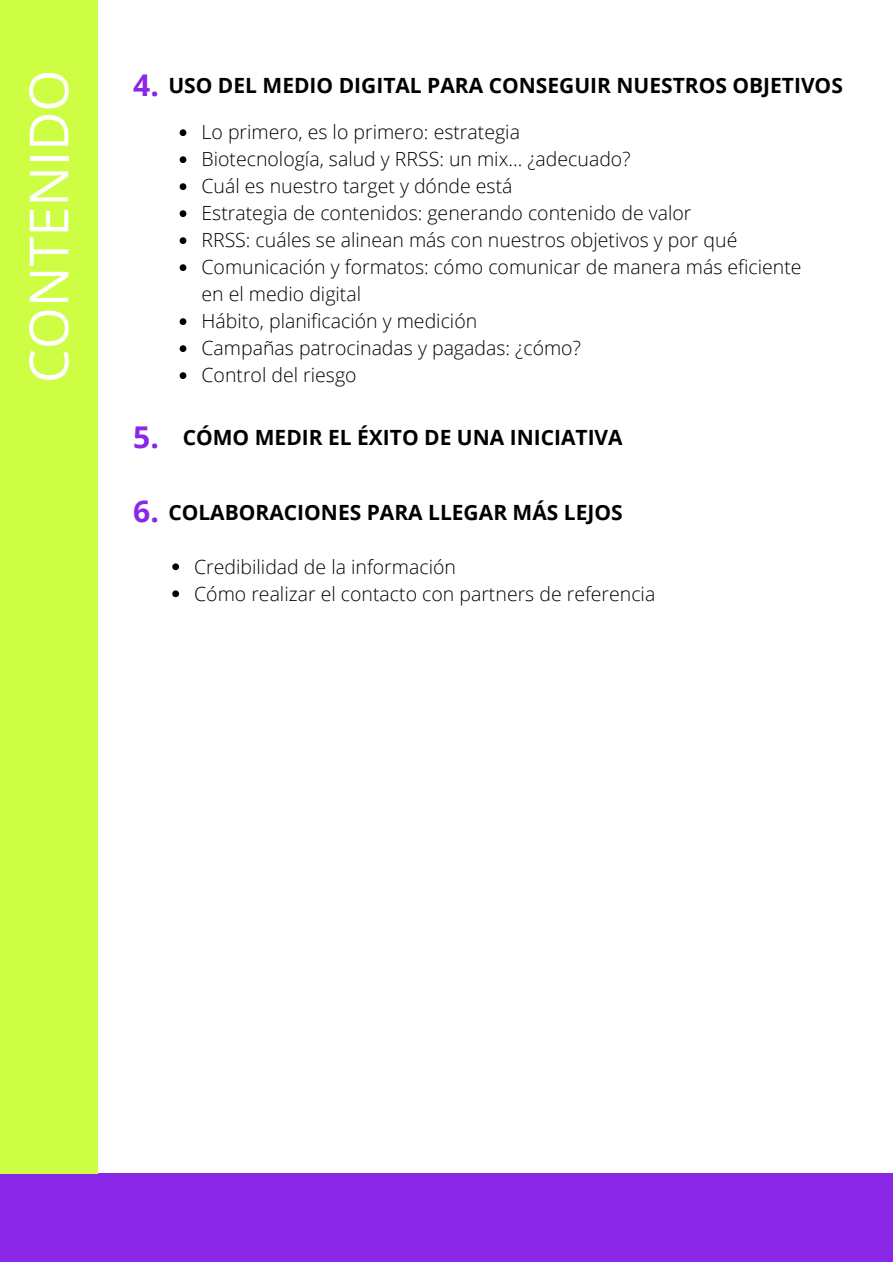
<style>
.page{position:relative;width:893px;height:1264px;background:#fff}
.page>*{position:absolute;margin:0;border:0;box-sizing:border-box;transform-origin:0 0}
.t1{font:53.85px "Open Sans";color:#fff}
.t2{font:700 21px "Open Sans";color:#000}
.t3{font:300 19.5px/27px "Open Sans";color:#000}
.s1{font-size:30px;color:#8a27e7}
</style>
<div class="page">
<div style="left:0;top:1173px;width:892px;height:88px;background:#8a27e7"></div>
<div style="left:0;top:0;width:98px;height:1173px;background:#cdfe43"></div>
<svg style="left:180px;top:129px;width:6px;height:7px"></svg>
<svg style="left:180px;top:156px;width:6px;height:7px"></svg>
<svg style="left:180px;top:183px;width:6px;height:7px"></svg>
<svg style="left:180px;top:210px;width:6px;height:7px"></svg>
<svg style="left:180px;top:237px;width:6px;height:7px"></svg>
<svg style="left:180px;top:264px;width:6px;height:7px"></svg>
<svg style="left:180px;top:318px;width:6px;height:7px"></svg>
<svg style="left:180px;top:345px;width:6px;height:7px"></svg>
<svg style="left:180px;top:372px;width:6px;height:7px"></svg>
<svg style="left:172px;top:563px;width:7px;height:7px"></svg>
<svg style="left:172px;top:590px;width:7px;height:7px"></svg>
<h1 class="t1" style="left:11px;top:383px;width:315px;rotate:-90deg">CONTENIDO</h1>
<p class="t2" style="left:133px;top:71px;width:711px"><span class="s1">4.</span> USO DEL MEDIO DIGITAL PARA CONSEGUIR NUESTROS OBJETIVOS</p>
<p class="t3" style="left:201px;top:118px;width:601px">Lo primero, es lo primero: estrategia<br>Biotecnología, salud y RRSS: un mix… ¿adecuado?<br>Cuál es nuestro target y dónde está<br>Estrategia de contenidos: generando contenido de valor<br>RRSS: cuáles se alinean más con nuestros objetivos y por qué Comunicación y formatos: cómo comunicar de manera más eficiente en el medio digital<br>Hábito, planificación y medición<br>Campañas patrocinadas y pagadas: ¿cómo?<br>Control del riesgo</p>
<p class="t2" style="left:133px;top:423px;width:491px"><span class="s1">5.</span> CÓMO MEDIR EL ÉXITO DE UNA INICIATIVA</p>
<p class="t2" style="left:133px;top:497px;width:491px"><span class="s1">6.</span> COLABORACIONES PARA LLEGAR MÁS LEJOS</p>
<p class="t3" style="left:194px;top:552px;width:462px">Credibilidad de la información<br>Cómo realizar el contacto con partners de referencia</p>
</div>
